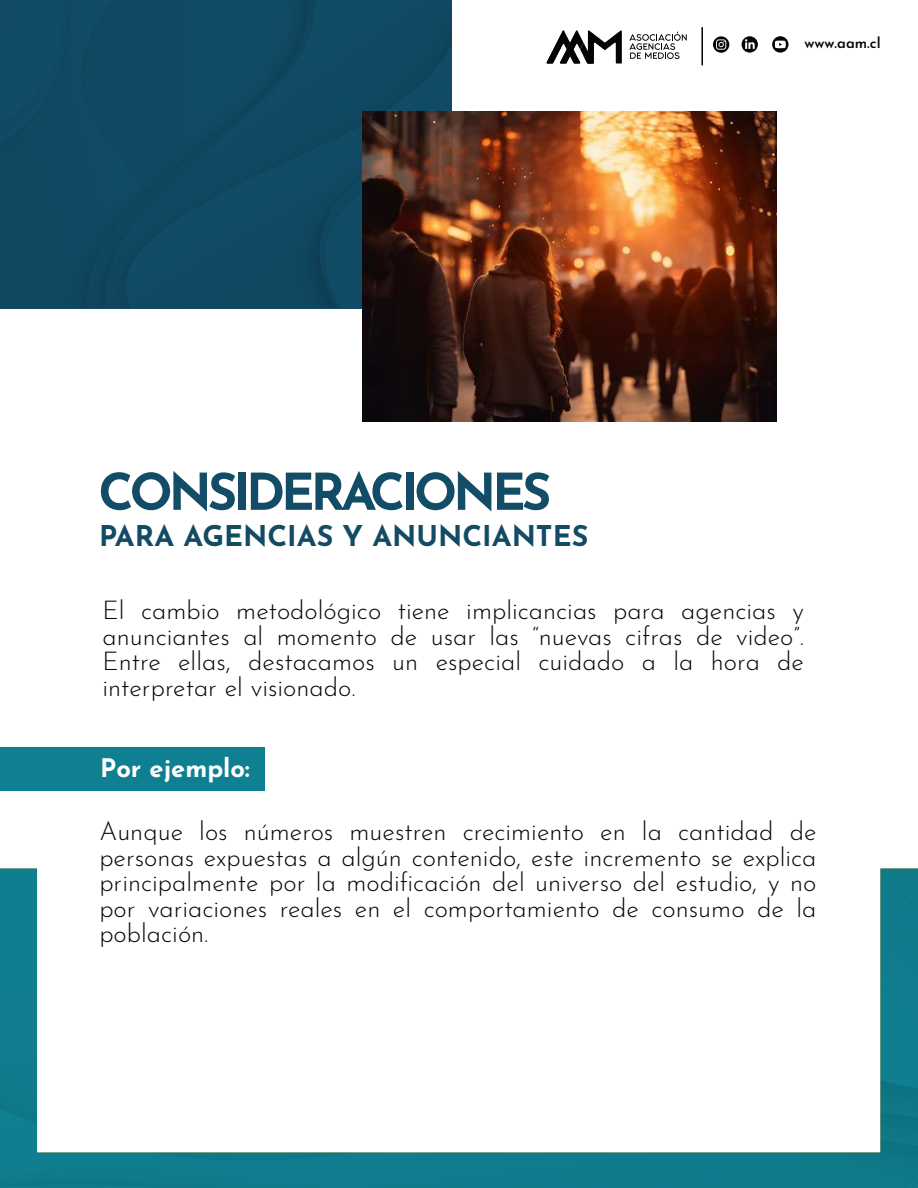
<style>
.page{position:relative;width:918px;height:1188px;background:#fff}
.page>*{position:absolute;margin:0;border:0;box-sizing:border-box;transform-origin:0 0}
.t1{font:700 50.55px "Josefin Sans";letter-spacing:-.08em;color:#134c67}
.t2{font:700 28.5px "Josefin Sans";color:#134b64}
.t3{font:300 25.5px/25.5px "Josefin Sans";color:#040503;text-align:justify}
.t4{font:700 25.5px "Josefin Sans";color:#fff}
.t5{font:600 14.85px "Josefin Sans";color:#040503}
</style>
<div class="page">
<div style="left:0;top:748px;width:264px;height:43px;background:#0e8092"></div>
<div style="left:0;top:0;width:451px;height:308px;background:#114964"></div>
<img style="left:0;top:868px;width:918px;height:320px">
<hr style="left:701px;top:27px;width:2px;height:38px;background:#040503">
<svg style="left:629px;top:32px;width:58px;height:27px"></svg>
<svg style="left:546px;top:30px;width:76px;height:34px"></svg>
<svg style="left:713px;top:36px;width:16px;height:17px"></svg>
<svg style="left:772px;top:36px;width:17px;height:17px"></svg>
<svg style="left:742px;top:36px;width:16px;height:17px"></svg>
<img style="left:363px;top:111px;width:414px;height:311px">
<h1 class="t1" style="left:98px;top:454px;width:454px">CONSIDERACIONES</h1>
<p class="t2" style="left:99px;top:515px;width:491px">PARA AGENCIAS Y ANUNCIANTES</p>
<p class="t5" style="left:805px;top:31px;width:78px">www.aam.cl</p>
<p class="t3" style="left:102px;top:595px;width:703px">El cambio metodológico tiene implicancias para agencias y anunciantes al momento de usar las “nuevas cifras de video”.<br>Entre ellas, destacamos un especial cuidado a la hora de interpretar el visionado.</p>
<p class="t4" style="left:100px;top:749px;width:151px">Por ejemplo:</p>
<p class="t3" style="left:99px;top:816px;width:719px">Aunque los números muestren crecimiento en la cantidad de personas expuestas a algún contenido, este incremento se explica principalmente por la modificación del universo del estudio, y no por variaciones reales en el comportamiento de consumo de la población.</p>
</div>
